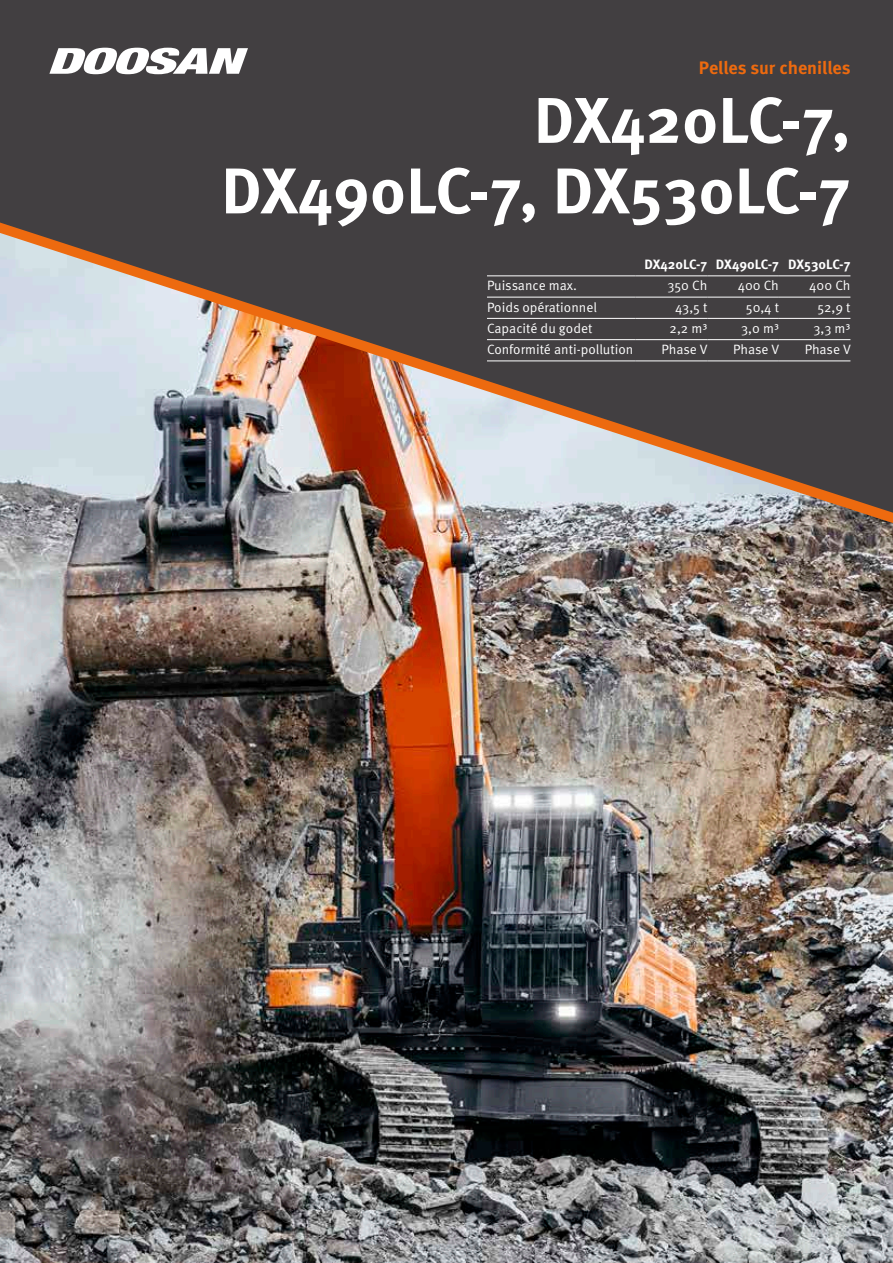
<style>
.page{position:relative;width:893px;height:1263px;background:#fff}
.page>*{position:absolute;margin:0;border:0;box-sizing:border-box;transform-origin:0 0}
.t1{font:700 64.5px/70.5px "Meta Pro";color:#fff;text-align:right}
.t2{font:700 18px "Meta Pro";letter-spacing:-.005em;color:#ed6a0f}
.t3{font:13.5px "Meta Pro Norm";color:#fff}
.t4{font:700 13.5px "Meta Pro";color:#fff}
</style>
<div class="page">
<img style="left:0;top:523px;width:893px;height:740px">
<div style="left:0;top:0;width:893px;height:223px;background:#423f41"></div>
<svg style="left:0;top:223px;width:893px;height:300px;background:#847a77"></svg>
<svg style="left:49px;top:48px;width:199px;height:26px"></svg>
<hr style="left:487px;top:276px;width:149px;height:1px;background:#fff">
<hr style="left:636px;top:276px;width:71px;height:1px;background:#fff">
<hr style="left:707px;top:276px;width:72px;height:1px;background:#fff">
<hr style="left:779px;top:276px;width:71px;height:1px;background:#fff">
<hr style="left:487px;top:297px;width:149px;height:1px;background:#fff">
<hr style="left:636px;top:297px;width:71px;height:1px;background:#fff">
<hr style="left:707px;top:297px;width:72px;height:1px;background:#fff">
<hr style="left:779px;top:297px;width:71px;height:1px;background:#fff">
<hr style="left:487px;top:318px;width:149px;height:1px;background:#fff">
<hr style="left:636px;top:318px;width:71px;height:1px;background:#fff">
<hr style="left:707px;top:318px;width:72px;height:1px;background:#fff">
<hr style="left:779px;top:318px;width:71px;height:1px;background:#fff">
<hr style="left:487px;top:339px;width:149px;height:1px;background:#fff">
<hr style="left:636px;top:339px;width:71px;height:1px;background:#fff">
<hr style="left:707px;top:339px;width:72px;height:1px;background:#fff">
<hr style="left:779px;top:339px;width:71px;height:1px;background:#fff">
<hr style="left:487px;top:361px;width:149px;height:1px;background:#fff">
<hr style="left:636px;top:361px;width:71px;height:1px;background:#fff">
<hr style="left:707px;top:361px;width:72px;height:1px;background:#fff">
<hr style="left:779px;top:361px;width:71px;height:1px;background:#fff">
<h2 class="t2" style="left:699px;top:53px;width:153px">Pelles sur chenilles</h2>
<h1 class="t1" style="left:221px;top:81px;width:631px">DX420LC-7,<br>DX490LC-7, DX530LC-7</h1>
<p class="t4" style="left:644px;top:254px;width:208px">DX420LC-7 DX490LC-7 DX530LC-7</p>
<p class="t3" style="left:487px;top:275px;width:91px">Puissance max.</p>
<p class="t3" style="left:667px;top:275px;width:41px">350 Ch</p>
<p class="t3" style="left:738px;top:275px;width:43px">400 Ch</p>
<p class="t3" style="left:809px;top:275px;width:43px">400 Ch</p>
<p class="t3" style="left:487px;top:297px;width:112px">Poids opérationnel</p>
<p class="t3" style="left:675px;top:297px;width:34px">43,5 t</p>
<p class="t3" style="left:746px;top:297px;width:35px">50,4 t</p>
<p class="t3" style="left:817px;top:297px;width:35px">52,9 t</p>
<p class="t3" style="left:487px;top:318px;width:107px">Capacité du godet</p>
<p class="t3" style="left:670px;top:318px;width:39px">2,2 m³</p>
<p class="t3" style="left:741px;top:318px;width:39px">3,0 m³</p>
<p class="t3" style="left:813px;top:318px;width:39px">3,3 m³</p>
<p class="t3" style="left:487px;top:339px;width:148px">Conformité anti-pollution</p>
<p class="t3" style="left:661px;top:339px;width:48px">Phase V</p>
<p class="t3" style="left:733px;top:339px;width:48px">Phase V</p>
<p class="t3" style="left:805px;top:339px;width:48px">Phase V</p>
</div>
